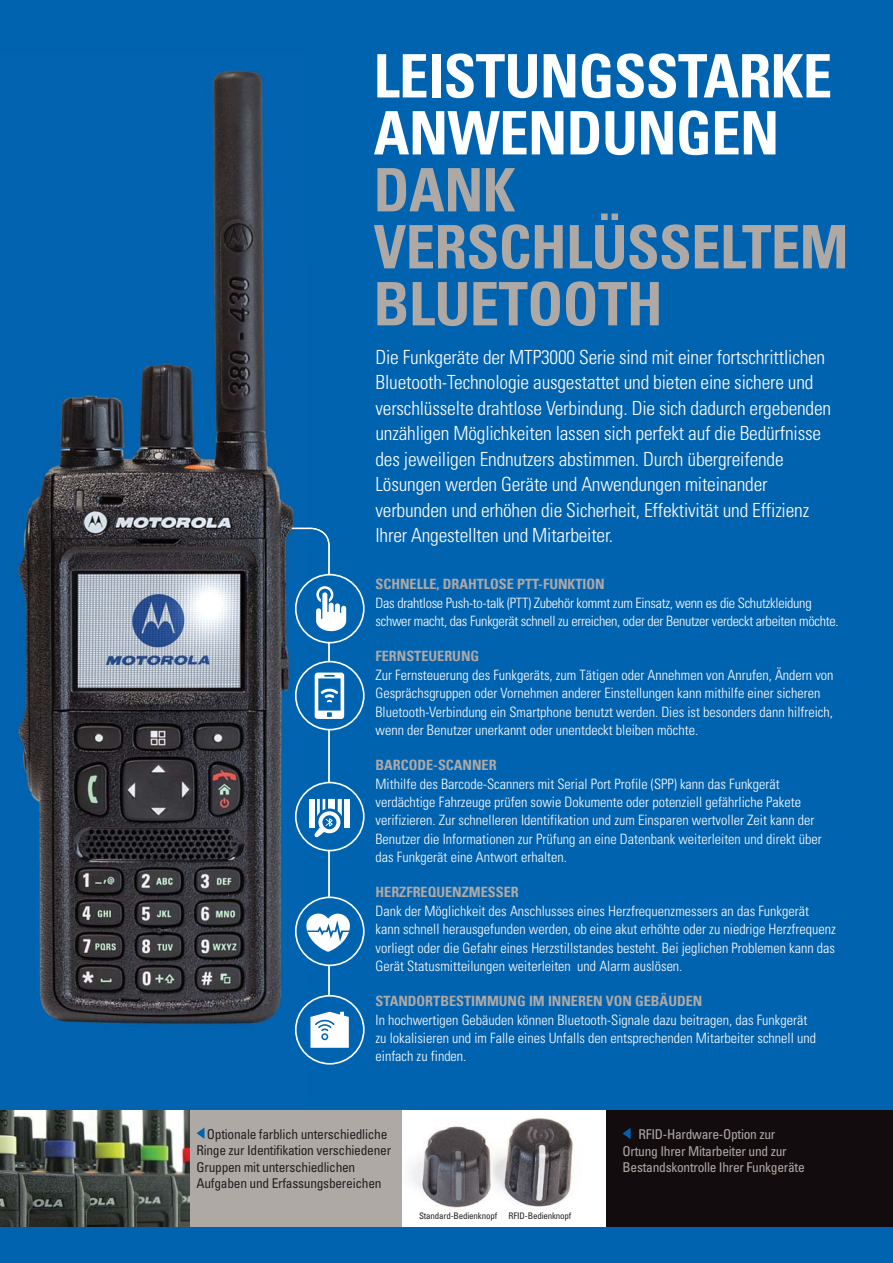
<style>
.page{position:relative;width:893px;height:1263px;background:#0063b0}
.page>*{position:absolute;margin:0;border:0;box-sizing:border-box;transform-origin:0 0}
.t1{font:700 condensed 60px/57px "Univers LT";letter-spacing:-.01em;color:#afa9a6}
.t2{font:700 condensed 60px/57px "Univers LT";letter-spacing:-.01em;color:#fff}
.t3{font:300 condensed 19.5px/25.5px "Univers";letter-spacing:-.01em;color:#fff}
.t4{font:300 condensed 14.25px/18.3px "Univers";color:#fff}
.t5{font:300 condensed 14.25px/18.3px "Univers";letter-spacing:-.02em;color:#fff}
.t6{font:700 condensed 14.25px "Univers LT";color:#afa9a6}
.t7{font:condensed 13.5px/16.5px "Univers";letter-spacing:-.02em;color:#231f20}
.t8{font:condensed 13.5px/16.5px "Univers";letter-spacing:-.02em;color:#afa9a6}
.t9{font:condensed 9px "Univers";letter-spacing:-.02em;color:#231f20}
</style>
<div class="page">
<div style="left:606px;top:1111px;width:287px;height:116px;background:#130c0e"></div>
<svg style="left:623px;top:1128px;width:7px;height:11px"></svg>
<img style="left:11px;top:69px;width:384px;height:995px">
<img style="left:377px;top:54px;width:29px;height:44px">
<img style="left:374px;top:110px;width:32px;height:45px">
<img style="left:377px;top:168px;width:29px;height:43px">
<img style="left:374px;top:214px;width:21px;height:10px">
<img style="left:374px;top:224px;width:32px;height:45px">
<img style="left:377px;top:281px;width:29px;height:45px">
<div style="left:189px;top:1111px;width:214px;height:116px;background:#afa9a6"></div>
<img style="left:0;top:1111px;width:189px;height:116px">
<img style="left:402px;top:1111px;width:204px;height:116px">
<svg style="left:296px;top:575px;width:68px;height:68px"></svg>
<svg style="left:296px;top:662px;width:68px;height:68px"></svg>
<div style="left:296px;top:996px;width:68px;height:68px;background:#0063b0;border-radius:50%"></div>
<div style="left:295px;top:995px;width:70px;height:70px;border:2px solid #fff;border-radius:50%"></div>
<svg style="left:310px;top:1012px;width:39px;height:36px"></svg>
<svg style="left:296px;top:783px;width:68px;height:68px"></svg>
<svg style="left:296px;top:897px;width:68px;height:68px"></svg>
<svg style="left:285px;top:528px;width:65px;height:467px"></svg>
<svg style="left:196px;top:1128px;width:8px;height:11px"></svg>
<h1 class="t2" style="left:374px;top:47px;width:460px">LEISTUNGSSTARKE<br>ANWENDUNGEN</h1>
<h1 class="t1" style="left:374px;top:161px;width:476px">DANK<br>VERSCHLÜSSELTEM<br>BLUETOOTH</h1>
<p class="t3" style="left:375px;top:346px;width:457px">Die Funkgeräte der MTP3000 Serie sind mit einer fortschrittlichen Bluetooth-Technologie ausgestattet und bieten eine sichere und verschlüsselte drahtlose Verbindung. Die sich dadurch ergebenden unzähligen Möglichkeiten lassen sich perfekt auf die Bedürfnisse des jeweiligen Endnutzers abstimmen. Durch übergreifende Lösungen werden Geräte und Anwendungen miteinander verbunden und erhöhen die Sicherheit, Effektivität und Effizienz Ihrer Angestellten und Mitarbeiter.</p>
<p class="t6" style="left:375px;top:576px;width:231px">SCHNELLE, DRAHTLOSE PTT-FUNKTION</p>
<p class="t5" style="left:375px;top:595px;width:465px">Das drahtlose Push-to-talk (PTT) Zubehör kommt zum Einsatz, wenn es die Schutzkleidung schwer macht, das Funkgerät schnell zu erreichen, oder der Benutzer verdeckt arbeiten möchte.</p>
<p class="t6" style="left:375px;top:648px;width:105px">FERNSTEUERUNG</p>
<p class="t4" style="left:375px;top:667px;width:459px">Zur Fernsteuerung des Funkgeräts, zum Tätigen oder Annehmen von Anrufen, Ändern von Gesprächsgruppen oder Vornehmen anderer Einstellungen kann mithilfe einer sicheren Bluetooth-Verbindung ein Smartphone benutzt werden. Dies ist besonders dann hilfreich, wenn der Benutzer unerkannt oder unentdeckt bleiben möchte.</p>
<p class="t6" style="left:375px;top:756px;width:123px">BARCODE-SCANNER</p>
<p class="t4" style="left:375px;top:776px;width:448px">Mithilfe des Barcode-Scanners mit Serial Port Profile (SPP) kann das Funkgerät verdächtige Fahrzeuge prüfen sowie Dokumente oder potenziell gefährliche Pakete verifizieren. Zur schnelleren Identifikation und zum Einsparen wertvoller Zeit kann der Benutzer die Informationen zur Prüfung an eine Datenbank weiterleiten und direkt über das Funkgerät eine Antwort erhalten.</p>
<p class="t6" style="left:375px;top:884px;width:145px">HERZFREQUENZMESSER</p>
<p class="t4" style="left:375px;top:903px;width:462px">Dank der Möglichkeit des Anschlusses eines Herzfrequenzmessers an das Funkgerät kann schnell herausgefunden werden, ob eine akut erhöhte oder zu niedrige Herzfrequenz vorliegt oder die Gefahr eines Herzstillstandes besteht. Bei jeglichen Problemen kann das Gerät Statusmitteilungen weiterleiten und Alarm auslösen.</p>
<p class="t6" style="left:375px;top:993px;width:328px">STANDORTBESTIMMUNG IM INNEREN VON GEBÄUDEN</p>
<p class="t4" style="left:375px;top:1012px;width:442px">In hochwertigen Gebäuden können Bluetooth-Signale dazu beitragen, das Funkgerät zu lokalisieren und im Falle eines Unfalls den entsprechenden Mitarbeiter schnell und einfach zu finden.</p>
<p class="t7" style="left:196px;top:1127px;width:196px;text-indent:10px">Optionale farblich unterschiedliche Ringe zur Identifikation verschiedener Gruppen mit unterschiedlichen Aufgaben und Erfassungsbereichen</p>
<p class="t9" style="left:419px;top:1212px;width:80px">Standard-Bedienknopf</p>
<p class="t9" style="left:509px;top:1212px;width:64px">RFID-Bedienknopf</p>
<p class="t8" style="left:623px;top:1127px;width:184px;text-indent:16px">RFID-Hardware-Option zur<br>Ortung Ihrer Mitarbeiter und zur<br>Bestandskontrolle Ihrer Funkgeräte</p>
</div>
